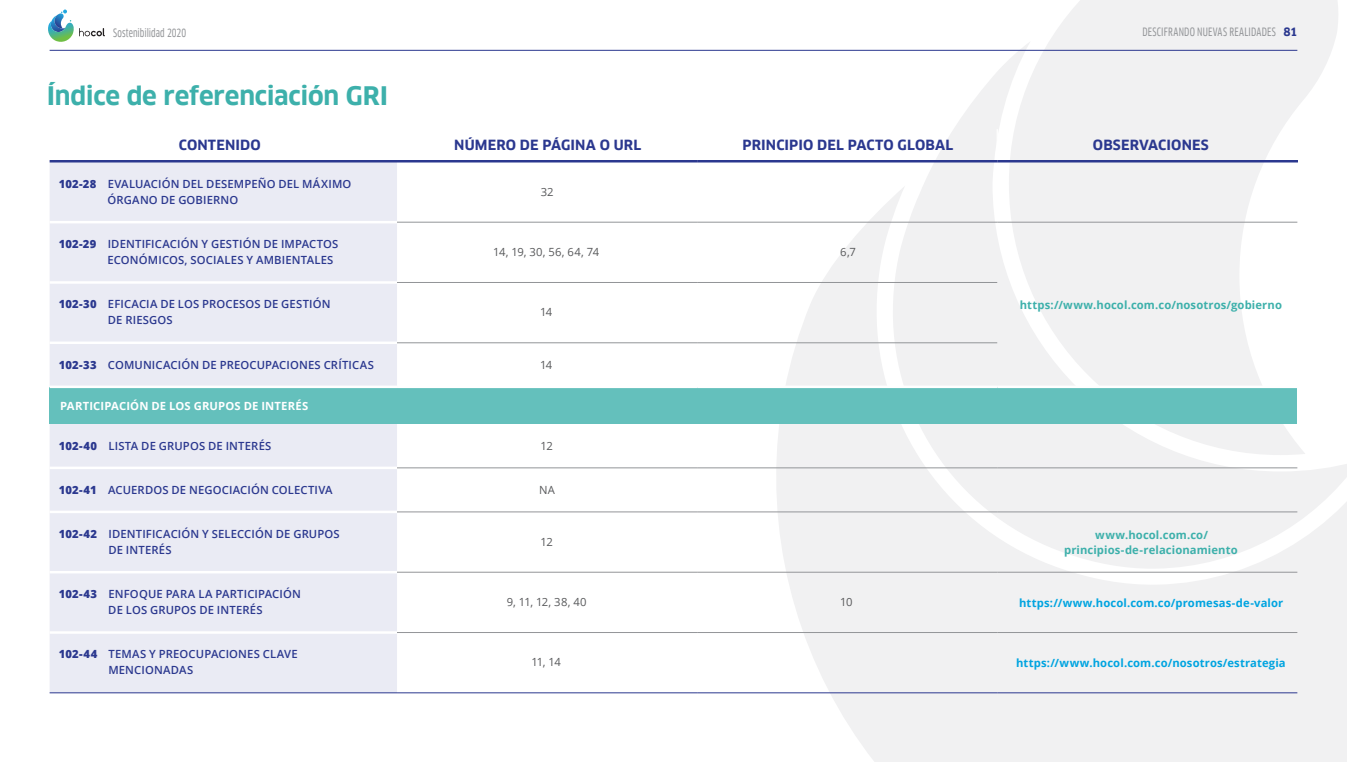
<style>
.page{position:relative;width:1347px;height:762px;background:#fff}
.page>*{position:absolute;margin:0;border:0;box-sizing:border-box;transform-origin:0 0}
.T1{font:700 25px "Clan Pro";letter-spacing:-.01em;color:#3db0ab}
.Tabla_T1__Cabezote{font:700 13.75px "Clan Pro";letter-spacing:.01em;color:#2b388f}
.Tabla_col_izquierda{font:600 11.25px/16.2px "Open Sans";letter-spacing:.01em;color:#2b388f}
.Tabla_col_derecha{font:700 11.25px/15px "Open Sans";letter-spacing:.01em;color:#3db0ab;text-align:center}
.Tabla_col_derecha-2{font:700 11.25px "Open Sans";letter-spacing:.01em;color:#00a4e0}
.t1{font:11.25px "Clan Pro Cond News";letter-spacing:.015em;color:#939598}
.Tabla_col_derecha-3{font:11.25px "Open Sans";letter-spacing:-.04em;color:#58595b}
.Tabla_total{font:700 11.25px "Open Sans";letter-spacing:.015em;color:#fff}
.Tabla_col_derecha-4{font:11.25px "Open Sans";letter-spacing:-.01em;color:#58595b}
.s1{font-family:"Clan Pro";font-weight:700;color:#2b388f}
.s2{font-weight:800}
</style>
<div class="page">
<svg style="left:884px;top:49px;width:125px;height:137px"></svg>
<svg style="left:716px;top:186px;width:630px;height:576px;fill:#f1f1f2"></svg>
<svg style="left:1009px;top:0;width:333px;height:455px;fill:#f1f1f2"></svg>
<div style="left:50px;top:162px;width:347px;height:530px;background:#eaebf4"></div>
<div style="left:50px;top:387px;width:1247px;height:37px;background:#64c0bc"></div>
<hr style="left:996px;top:129px;width:1px;height:31px;background:#fff">
<hr style="left:50px;top:221px;width:347px;height:2px;background:#fff">
<hr style="left:50px;top:281px;width:347px;height:3px;background:#fff">
<hr style="left:50px;top:341px;width:347px;height:3px;background:#fff">
<hr style="left:50px;top:466px;width:347px;height:3px;background:#fff">
<hr style="left:50px;top:511px;width:347px;height:2px;background:#fff">
<hr style="left:50px;top:571px;width:347px;height:2px;background:#fff">
<hr style="left:50px;top:631px;width:347px;height:3px;background:#fff">
<hr style="left:397px;top:222px;width:300px;height:1px;background:#939598">
<hr style="left:697px;top:222px;width:300px;height:1px;background:#939598">
<hr style="left:997px;top:222px;width:300px;height:1px;background:#939598">
<hr style="left:397px;top:282px;width:300px;height:1px;background:#939598">
<hr style="left:697px;top:282px;width:300px;height:1px;background:#939598">
<hr style="left:397px;top:342px;width:300px;height:1px;background:#939598">
<hr style="left:697px;top:342px;width:300px;height:1px;background:#939598">
<hr style="left:397px;top:467px;width:300px;height:1px;background:#939598">
<hr style="left:697px;top:467px;width:300px;height:1px;background:#939598">
<hr style="left:997px;top:467px;width:300px;height:1px;background:#939598">
<hr style="left:397px;top:511px;width:300px;height:1px;background:#939598">
<hr style="left:697px;top:511px;width:300px;height:1px;background:#939598">
<hr style="left:997px;top:511px;width:300px;height:1px;background:#939598">
<hr style="left:397px;top:572px;width:300px;height:1px;background:#939598">
<hr style="left:697px;top:572px;width:300px;height:1px;background:#939598">
<hr style="left:997px;top:572px;width:300px;height:1px;background:#939598">
<hr style="left:397px;top:632px;width:300px;height:1px;background:#939598">
<hr style="left:697px;top:632px;width:300px;height:1px;background:#939598">
<hr style="left:997px;top:632px;width:300px;height:1px;background:#939598">
<hr style="left:1296px;top:129px;width:1px;height:31px;background:#fff">
<hr style="left:50px;top:386px;width:347px;height:2px;background:#fff">
<hr style="left:397px;top:386px;width:300px;height:2px;background:#fff">
<hr style="left:697px;top:386px;width:300px;height:2px;background:#fff">
<hr style="left:997px;top:386px;width:300px;height:2px;background:#fff">
<hr style="left:50px;top:160px;width:347px;height:2px;background:#2b388f">
<hr style="left:397px;top:160px;width:300px;height:2px;background:#2b388f">
<hr style="left:697px;top:160px;width:300px;height:2px;background:#2b388f">
<hr style="left:997px;top:160px;width:300px;height:2px;background:#2b388f">
<hr style="left:50px;top:692px;width:347px;height:1px;background:#2b388f">
<hr style="left:397px;top:692px;width:300px;height:1px;background:#2b388f">
<hr style="left:697px;top:692px;width:300px;height:1px;background:#2b388f">
<hr style="left:997px;top:692px;width:300px;height:1px;background:#2b388f">
<hr style="left:50px;top:50px;width:1247px;height:1px;background:#2b388f">
<svg style="left:48px;top:10px;width:57px;height:32px"></svg>
<p class="t1" style="left:113px;top:26px;width:74px">Sostenibilidad 2020</p>
<p class="t1" style="left:1142px;top:25px;width:156px">DESCIFRANDO NUEVAS REALIDADES <span class="s1">81</span></p>
<p class="T1" style="left:47px;top:81px;width:343px">Índice de referenciación GRI</p>
<p class="Tabla_T1__Cabezote" style="left:179px;top:137px;width:83px">CONTENIDO</p>
<p class="Tabla_T1__Cabezote" style="left:454px;top:137px;width:189px">NÚMERO DE PÁGINA O URL</p>
<p class="Tabla_T1__Cabezote" style="left:742px;top:137px;width:212px">PRINCIPIO DEL PACTO GLOBAL</p>
<p class="Tabla_T1__Cabezote" style="left:1092px;top:137px;width:117px">OBSERVACIONES</p>
<p class="Tabla_col_izquierda" style="left:107px;top:175px;width:245px;text-indent:-49px"><span class="s2">102-28</span> EVALUACIÓN DEL DESEMPEÑO DEL MÁXIMO<br>ÓRGANO DE GOBIERNO</p>
<p class="Tabla_col_derecha-3" style="left:541px;top:184px;width:14px">32</p>
<p class="Tabla_col_izquierda" style="left:108px;top:235px;width:232px;text-indent:-49px"><span class="s2">102-29</span> IDENTIFICACIÓ N Y GESTIÓ N DE IMPACTOS<br>ECONÓ MICOS, SOCIALES Y AMBIENTALES</p>
<p class="Tabla_col_derecha-4" style="left:493px;top:244px;width:108px">14, 19, 30, 56, 64, 74</p>
<p class="Tabla_col_derecha-3" style="left:840px;top:244px;width:17px">6,7</p>
<p class="Tabla_col_izquierda" style="left:59px;top:296px;width:273px"><span class="s2">102-30</span> EFICACIA DE LOS PROCESOS DE GESTIÓ N</p>
<p class="Tabla_col_derecha" style="left:1019px;top:297px;width:264px">https://www.hocol.com.co/nosotros/gobierno</p>
<p class="Tabla_col_izquierda" style="left:108px;top:312px;width:66px">DE RIESGOS</p>
<p class="Tabla_col_derecha-3" style="left:540px;top:304px;width:14px">14</p>
<p class="Tabla_col_izquierda" style="left:59px;top:356px;width:316px"><span class="s2">102-33</span> COMUNICACIÓ N DE PREOCUPACIONES CRÍTICAS</p>
<p class="Tabla_col_derecha-3" style="left:540px;top:357px;width:14px">14</p>
<p class="Tabla_total" style="left:60px;top:398px;width:250px">PARTICIPACIÓN DE LOS GRUPOS DE INTERÉS</p>
<p class="Tabla_col_izquierda" style="left:59px;top:437px;width:214px"><span class="s2">102-40</span> LISTA DE GRUPOS DE INTERÉS</p>
<p class="Tabla_col_derecha-3" style="left:540px;top:438px;width:14px">12</p>
<p class="Tabla_col_izquierda" style="left:59px;top:481px;width:275px"><span class="s2">102-41</span> ACUERDOS DE NEGOCIACIÓ N COLECTIVA</p>
<p class="Tabla_col_derecha-3" style="left:539px;top:482px;width:17px">NA</p>
<p class="Tabla_col_izquierda" style="left:108px;top:525px;width:233px;text-indent:-49px"><span class="s2">102-42</span> IDENTIFICACIÓN Y SELECCIÓN DE GRUPOS<br>DE INTERÉS</p>
<p class="Tabla_col_derecha-3" style="left:540px;top:534px;width:14px">12</p>
<p class="Tabla_col_derecha" style="left:1064px;top:527px;width:175px">www.hocol.com.co/ principios-de-relacionamiento</p>
<p class="Tabla_col_izquierda" style="left:108px;top:585px;width:194px;text-indent:-49px"><span class="s2">102-43</span> ENFOQUE PARA LA PARTICIPACIÓN<br>DE LOS GRUPOS DE INTERÉS</p>
<p class="Tabla_col_derecha-3" style="left:507px;top:594px;width:81px">9, 11, 12, 38, 40</p>
<p class="Tabla_col_derecha-3" style="left:840px;top:594px;width:14px">10</p>
<p class="Tabla_col_derecha-2" style="left:1019px;top:595px;width:266px">https://www.hocol.com.co/promesas-de-valor</p>
<p class="Tabla_col_izquierda" style="left:108px;top:646px;width:191px;text-indent:-50px"><span class="s2">102-44</span> TEMAS Y PREOCUPACIONES CLAVE<br>MENCIONADAS</p>
<p class="Tabla_col_derecha-3" style="left:531px;top:654px;width:31px">11, 14</p>
<p class="Tabla_col_derecha-2" style="left:1016px;top:655px;width:271px">https://www.hocol.com.co/nosotros/estrategia</p>
</div>
